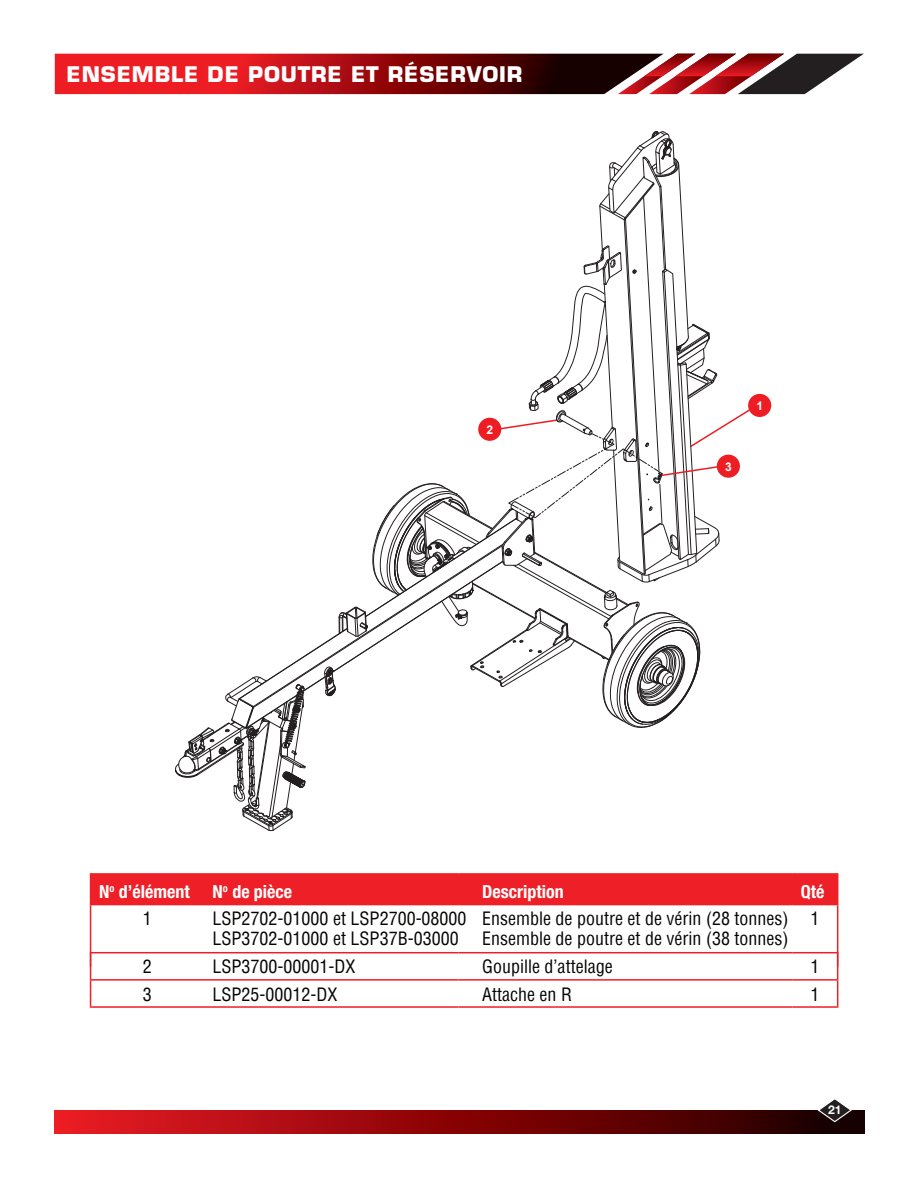
<style>
.page{position:relative;width:918px;height:1188px;background:#fff}
.page>*{position:absolute;margin:0;border:0;box-sizing:border-box;transform-origin:0 0}
.t1{font:700 21px "Eurostile";letter-spacing:.04em;color:#fff}
.t2{font:condensed 18px/19.5px "Helvetica Neue";color:#040503}
.t3{font:700 condensed 18px "Helvetica Neue";color:#fff}
.t4{font:700 12.15px "Helvetica Neue LT Std";color:#fff}
.t5{font:700 12px "Arial";color:#fff}
</style>
<div class="page">
<svg style="left:55px;top:54px;width:809px;height:40px;background:#9c272a"></svg>
<div style="left:54px;top:1110px;width:810px;height:23px;background:linear-gradient(to right,#ef161f,#1b0000)"></div>
<svg style="left:817px;top:1099px;width:36px;height:24px"></svg>
<div style="left:91px;top:875px;width:746px;height:29px;background:#ee1f26"></div>
<hr style="left:90px;top:873px;width:114px;height:2px;background:#ee1f26">
<hr style="left:90px;top:874px;width:1px;height:30px;background:#ee1f26">
<hr style="left:204px;top:873px;width:255px;height:2px;background:#ee1f26">
<hr style="left:459px;top:873px;width:333px;height:2px;background:#ee1f26">
<hr style="left:792px;top:873px;width:46px;height:2px;background:#ee1f26">
<hr style="left:837px;top:874px;width:1px;height:30px;background:#ee1f26">
<hr style="left:90px;top:904px;width:114px;height:1px;background:#ee1f26">
<hr style="left:90px;top:905px;width:1px;height:62px;background:#ee1f26">
<hr style="left:204px;top:904px;width:255px;height:1px;background:#ee1f26">
<hr style="left:459px;top:904px;width:333px;height:1px;background:#ee1f26">
<hr style="left:792px;top:904px;width:46px;height:1px;background:#ee1f26">
<hr style="left:837px;top:905px;width:1px;height:62px;background:#ee1f26">
<hr style="left:90px;top:952px;width:114px;height:1px;background:#ee1f26">
<hr style="left:204px;top:952px;width:255px;height:1px;background:#ee1f26">
<hr style="left:459px;top:952px;width:333px;height:1px;background:#ee1f26">
<hr style="left:792px;top:952px;width:46px;height:1px;background:#ee1f26">
<hr style="left:90px;top:979px;width:114px;height:2px;background:#ee1f26">
<svg style="left:90px;top:967px;width:1px;height:39px"></svg>
<hr style="left:204px;top:979px;width:255px;height:2px;background:#ee1f26">
<hr style="left:459px;top:979px;width:333px;height:2px;background:#ee1f26">
<hr style="left:792px;top:979px;width:46px;height:2px;background:#ee1f26">
<svg style="left:837px;top:967px;width:1px;height:39px"></svg>
<hr style="left:90px;top:1006px;width:114px;height:2px;background:#ee1f26">
<hr style="left:204px;top:1006px;width:255px;height:2px;background:#ee1f26">
<hr style="left:459px;top:1006px;width:333px;height:2px;background:#ee1f26">
<hr style="left:792px;top:1006px;width:46px;height:2px;background:#ee1f26">
<div style="left:749px;top:395px;width:21px;height:21px;background:#ee1d23;border-radius:50%"></div>
<div style="left:748px;top:394px;width:23px;height:23px;border:2px solid #ee1d23;border-radius:50%"></div>
<svg style="left:175px;top:131px;width:577px;height:700px"></svg>
<p class="t1" style="left:67px;top:61px;width:457px">ENSEMBLE DE POUTRE ET RÉSERVOIR</p>
<p class="t5" style="left:486px;top:421px;width:8px">2</p>
<p class="t5" style="left:725px;top:458px;width:8px">3</p>
<p class="t5" style="left:756px;top:397px;width:8px">1</p>
<p class="t3" style="left:99px;top:881px;width:92px">N<sup>o</sup> d’élément</p>
<p class="t3" style="left:213px;top:881px;width:81px">N<sup>o</sup> de pièce</p>
<p class="t3" style="left:482px;top:881px;width:83px">Description</p>
<p class="t3" style="left:801px;top:881px;width:25px">Qté</p>
<p class="t2" style="left:143px;top:909px;width:10px">1</p>
<p class="t2" style="left:213px;top:909px;width:256px">LSP2702-01000 et LSP2700-08000<br>LSP3702-01000 et LSP37B-03000</p>
<p class="t2" style="left:482px;top:909px;width:308px">Ensemble de poutre et de vérin (28 tonnes)<br>Ensemble de poutre et de vérin (38 tonnes)</p>
<p class="t2" style="left:811px;top:909px;width:10px">1</p>
<p class="t2" style="left:143px;top:957px;width:10px">2</p>
<p class="t2" style="left:213px;top:957px;width:145px">LSP3700-00001-DX</p>
<p class="t2" style="left:482px;top:957px;width:132px">Goupille d’attelage</p>
<p class="t2" style="left:811px;top:957px;width:10px">1</p>
<p class="t2" style="left:143px;top:984px;width:10px">3</p>
<p class="t2" style="left:213px;top:984px;width:127px">LSP25-00012-DX</p>
<p class="t2" style="left:482px;top:984px;width:91px">Attache en R</p>
<p class="t2" style="left:811px;top:984px;width:10px">1</p>
<p class="t4" style="left:828px;top:1102px;width:15px">21</p>
</div>
